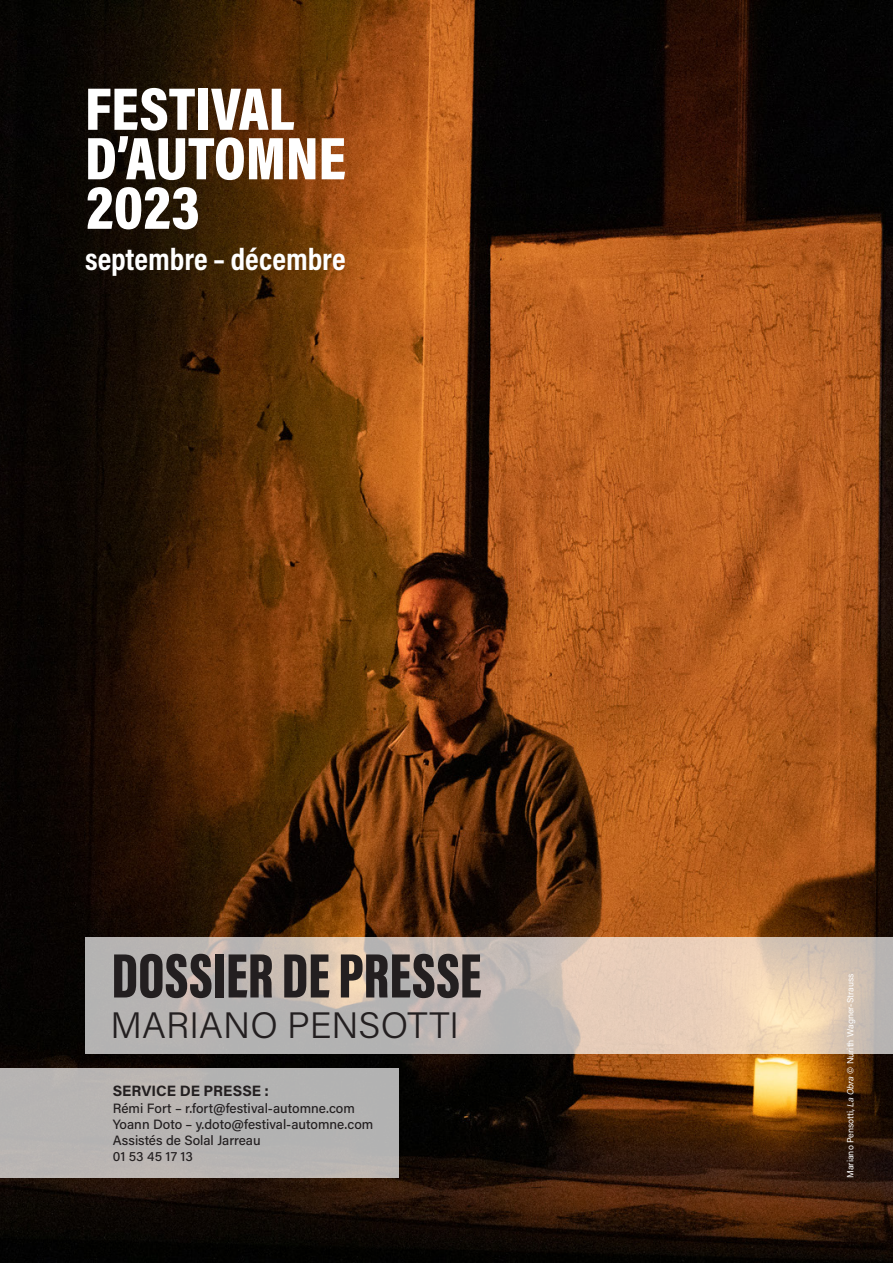
<style>
.page{position:relative;width:893px;height:1263px;background:#fff}
.page>*{position:absolute;margin:0;border:0;box-sizing:border-box;transform-origin:0 0}
.t1{font:900 64.5px "Acumin Pro Extra Cond";color:#231f20}
.t2{font:900 60.9px "Acumin Pro Cond";color:#fff}
.t3{font:300 36.75px "Acumin Pro";color:#231f20}
.t4{font:700 31.2px "Acumin Pro Cond";color:#fff}
.t5{font:700 15px "Acumin Pro";color:#231f20}
.t6{font:500 13.5px "Acumin Pro";color:#231f20}
.Texte{font:9px "Acumin Pro";letter-spacing:-.005em;color:#fff}
.s1{font-style:italic}
</style>
<div class="page">
<img style="left:0;top:0;width:893px;height:1263px">
<div style="left:0;top:1069px;width:398px;height:109px;background:#b6b4b2"></div>
<svg style="left:85px;top:937px;width:808px;height:117px;background:#ccbfb4"></svg>
<p class="t2" style="left:85px;top:69px;width:211px">FESTIVAL</p>
<p class="t2" style="left:85px;top:119px;width:262px">D’AUTOMNE</p>
<p class="t2" style="left:86px;top:168px;width:115px">2023</p>
<p class="t4" style="left:85px;top:238px;width:262px">septembre – décembre</p>
<p class="t1" style="left:112px;top:936px;width:372px">DOSSIER DE PRESSE</p>
<p class="t3" style="left:111px;top:1000px;width:350px">MARIANO PENSOTTI</p>
<p class="t5" style="left:113px;top:1080px;width:158px">SERVICE DE PRESSE :</p>
<p class="t6" style="left:113px;top:1098px;width:244px">Rémi Fort – r.fort@festival-automne.com</p>
<p class="t6" style="left:113px;top:1115px;width:262px">Yoann Doto – y.doto@festival-automne.com</p>
<p class="t6" style="left:113px;top:1131px;width:149px">Assistés de Solal Jarreau</p>
<p class="t6" style="left:113px;top:1147px;width:82px">01 53 45 17 13</p>
<p class="Texte" style="left:844px;top:1178px;width:206px;rotate:-90deg">Mariano Pensotti, <span class="s1">La Obra</span> © Nurith Wagner-Strauss</p>
</div>
